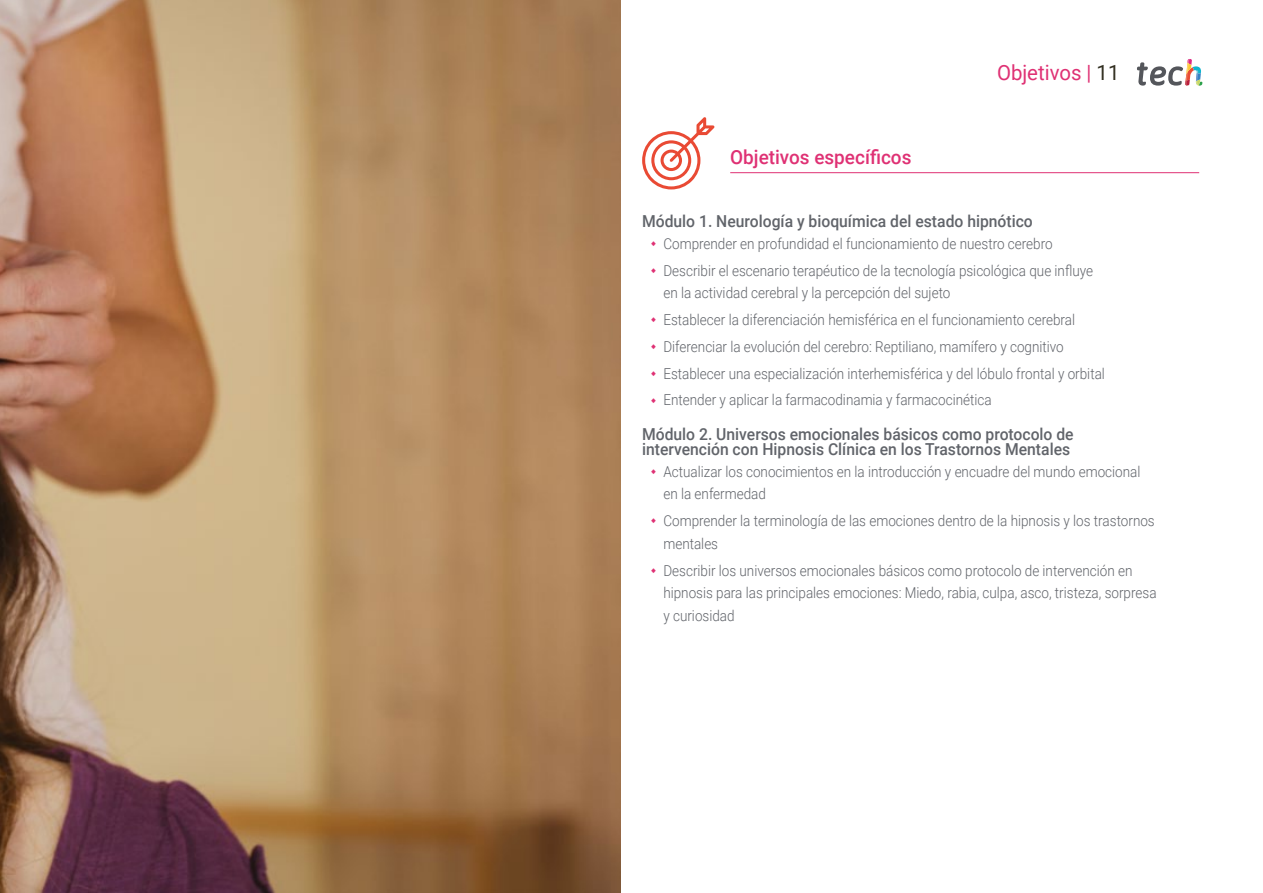
<style>
.page{position:relative;width:1263px;height:893px;background:#fff}
.page>*{position:absolute;margin:0;border:0;box-sizing:border-box;transform-origin:0 0}
.t1{font:21px "Roboto";color:#df3174}
.t2{font:500 19.5px "Roboto";color:#df3174}
.t3{font:500 16.5px/15px "Roboto";color:#61646a;scale:.95 1}
.t4{font:300 15px/26.7px "Roboto";color:#61646a;scale:.9 1}
.s1{color:#312e20}
</style>
<div class="page">
<hr style="left:730px;top:172px;width:469px;height:1px;background:#df3174">
<svg style="left:642px;top:117px;width:72px;height:72px"></svg>
<img style="left:0;top:0;width:621px;height:893px">
<svg style="left:1137px;top:59px;width:65px;height:27px"></svg>
<h2 class="t2" style="left:730px;top:144px;width:183px">Objetivos específicos</h2>
<h1 class="t1" style="left:997px;top:57px;width:124px">Objetivos | <span class="s1">11</span></h1>
<p class="t3" style="left:642px;top:213px;width:413px">Módulo 1. Neurología y bioquímica del estado hipnótico</p>
<p class="t4" style="left:663px;top:230px;width:479px">Comprender en profundidad el funcionamiento de nuestro cerebro<br>Describir el escenario terapéutico de la tecnología psicológica que influye</p>
<p class="t4" style="left:663px;top:279px;width:492px">en la actividad cerebral y la percepción del sujeto<br>Establecer la diferenciación hemisférica en el funcionamiento cerebral Diferenciar la evolución del cerebro: Reptiliano, mamífero y cognitivo Establecer una especialización interhemisférica y del lóbulo frontal y orbital Entender y aplicar la farmacodinamia y farmacocinética</p>
<p class="t3" style="left:642px;top:426px;width:456px">Módulo 2. Universos emocionales básicos como protocolo de intervención con Hipnosis Clínica en los Trastornos Mentales</p>
<p class="t4" style="left:663px;top:460px;width:532px;line-height:22.5px">Actualizar los conocimientos en la introducción y encuadre del mundo emocional en la enfermedad</p>
<p class="t4" style="left:663px;top:509px;width:547px;line-height:22.5px">Comprender la terminología de las emociones dentro de la hipnosis y los trastornos mentales</p>
<p class="t4" style="left:663px;top:558px;width:549px;line-height:22.5px">Describir los universos emocionales básicos como protocolo de intervención en hipnosis para las principales emociones: Miedo, rabia, culpa, asco, tristeza, sorpresa y curiosidad</p>
</div>
